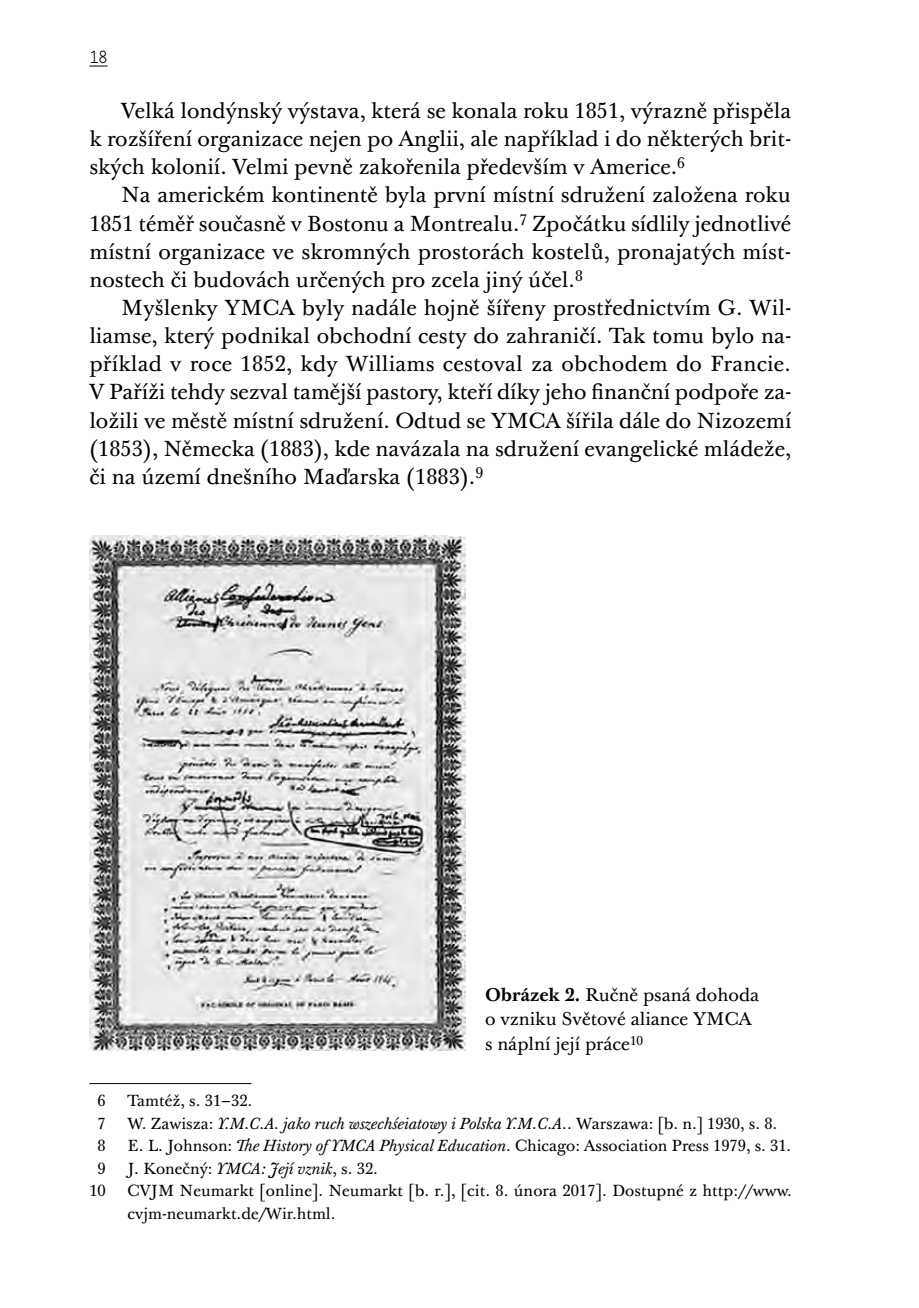
<style>
.page{position:relative;width:919px;height:1308px;background:#fff}
.page>*{position:absolute;margin:0;border:0;box-sizing:border-box;transform-origin:0 0}
.t1{font:21.38px/28.1px "Baskerville 10 Pro";color:#000;text-align:justify}
.t2{font:18px/24.8px "Baskerville 10 Pro";color:#000}
.t3{font:15.75px/22.5px "Baskerville 10 Pro";color:#000}
.t4{font:italic 15.75px "Baskerville 10 Pro";color:#000}
.t5{font:700 15.75px "Variable";color:#000}
.s1{font-weight:700}
.s2{font-style:normal}
.s3{font-style:italic}
</style>
<div class="page">
<svg style="left:89px;top:66px;width:19px;height:1px"></svg>
<hr style="left:89px;top:1083px;width:162px;height:1px;background:#000">
<img style="left:90px;top:535px;width:375px;height:515px">
<p class="t5" style="left:89px;top:51px;width:20px">18</p>
<p class="t1" style="left:89px;top:98px;width:703px;text-indent:32px">Velká londýnský výstava, která se konala roku 1851, výrazně přispěla k rozšíření organizace nejen po Anglii, ale například i do některých brit&shy;ských kolonií. Velmi pevně zakořenila především v Americe.<sup>6</sup></p>
<p class="t1" style="left:89px;top:182px;width:703px;text-indent:32px">Na americkém kontinentě byla první místní sdružení založena roku 1851 téměř současně v Bostonu a Montrealu.<sup>7</sup> Zpočátku sídlily jednotlivé místní organizace ve skromných prostorách kostelů, pronajatých míst&shy;nostech či budovách určených pro zcela jiný účel.<sup>8</sup></p>
<p class="t1" style="left:89px;top:295px;width:703px;text-indent:32px">Myšlenky YMCA byly nadále hojně šířeny prostřednictvím G. Wil&shy;liamse, který podnikal obchodní cesty do zahraničí. Tak tomu bylo na&shy;příklad v roce 1852, kdy Williams cestoval za obchodem do Francie.<br>V Paříži tehdy sezval tamější pastory, kteří díky jeho finanční podpoře za&shy;ložili ve městě místní sdružení. Odtud se YMCA šířila dále do Nizozemí (1853), Německa (1883), kde navázala na sdružení evangelické mládeže, či na území dnešního Maďarska (1883).<sup>9</sup></p>
<p class="t2" style="left:485px;top:983px;width:276px"><span class="s1">Obrázek 2.</span> Ručně psaná dohoda o vzniku Světové aliance YMCA s náplní její práce<sup>10</sup></p>
<p class="t3" style="left:98px;top:1090px;width:10px">6</p>
<p class="t3" style="left:128px;top:1090px;width:126px">Tamtéž, s. 31–32.</p>
<p class="t3" style="left:98px;top:1112px;width:10px">7</p>
<p class="t4" style="left:128px;top:1113px;width:651px"><span class="s2">W. Zawisza:</span> Y.M.C.A. jako ruch wszechśeiatowy i Polska Y.M.C.A.<span class="s2">. Warszawa: [b. n.] 1930, s. 8.</span></p>
<p class="t3" style="left:98px;top:1135px;width:10px">8</p>
<p class="t3" style="left:128px;top:1135px;width:665px">E. L. Johnson: <span class="s3">The History of YMCA Physical Education</span>. Chicago: Association Press 1979, s. 31.</p>
<p class="t3" style="left:98px;top:1157px;width:10px">9</p>
<p class="t3" style="left:128px;top:1157px;width:252px">J. Konečný: <span class="s3">YMCA: Její vznik</span>, s. 32.</p>
<p class="t3" style="left:89px;top:1180px;width:18px">10</p>
<p class="t3" style="left:128px;top:1180px;width:665px">CVJM Neumarkt [online]. Neumarkt [b. r.], [cit. 8. února 2017]. Dostupné z http://www. cvjm-neumarkt.de/Wir.html.</p>
</div>
